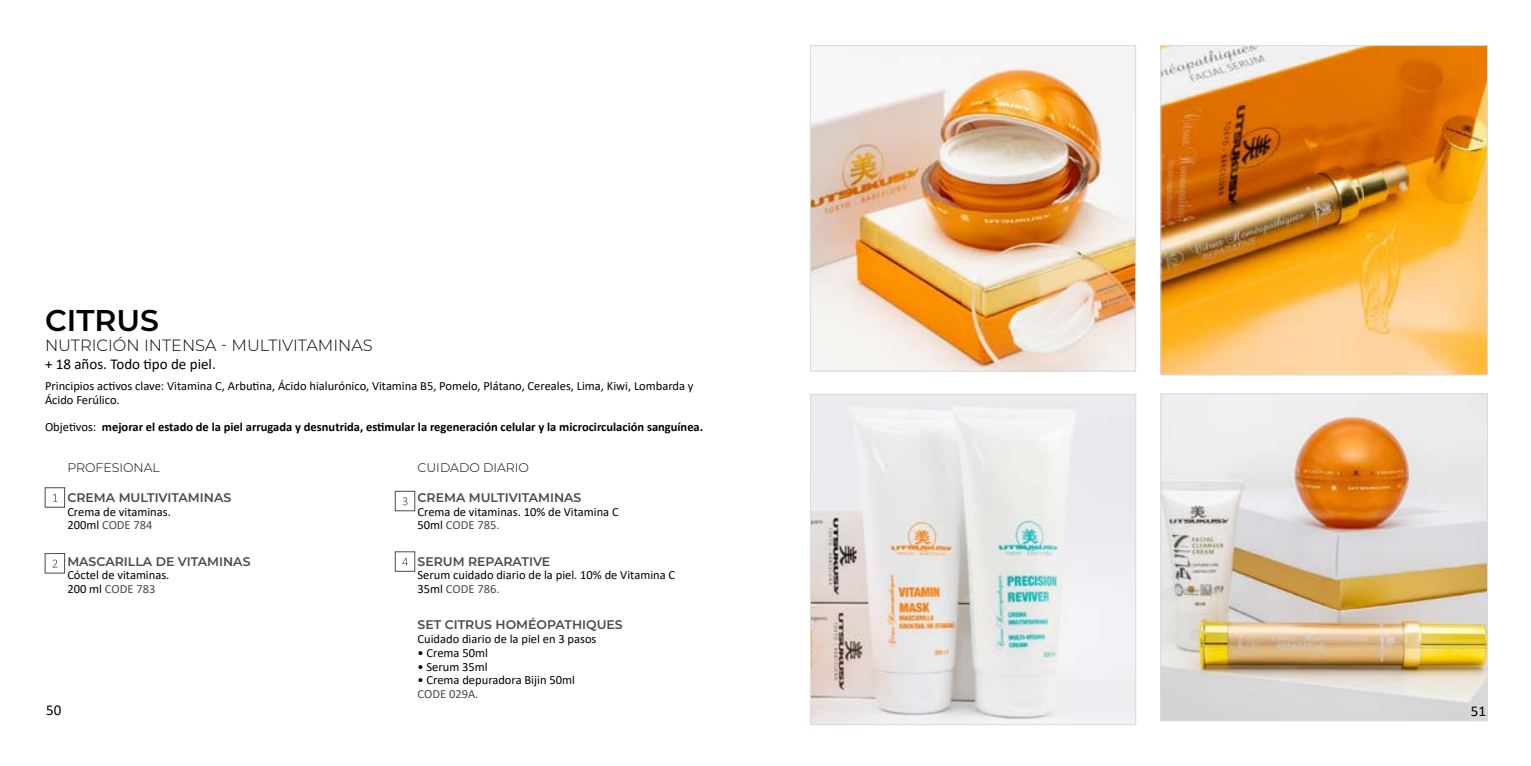
<style>
.page{position:relative;width:1531px;height:766px;background:#fff}
.page>*{position:absolute;margin:0;border:0;box-sizing:border-box;transform-origin:0 0}
.t1{font:600 30px "Montserrat";color:#000}
.t2{font:300 16.25px "Montserrat";color:#000}
.t3{font:15px "Calibri";color:#000}
.t4{font:12.5px/13.8px "Calibri";color:#000}
.t5{font:700 12.5px "Calibri";color:#000}
.t6{font:600 12.5px "Montserrat";color:#4a4a49}
.t7{font:300 12.5px "Montserrat";color:#000}
.t8{font:12.5px "Calibri";color:#4a4a49}
.s1{font-weight:400}
.s2{color:#4a4a49}
</style>
<div class="page">
<img style="left:1162px;top:395px;width:323px;height:323px">
<div style="left:1160px;top:393px;width:327px;height:327px;border:1px solid #dadada"></div>
<div style="left:395px;top:491px;width:20px;height:19px;background:#fff;border:1px solid #4a4a49"></div>
<svg style="left:403px;top:497px;width:4px;height:8px"></svg>
<div style="left:395px;top:551px;width:20px;height:20px;background:#fff;border:1px solid #4a4a49"></div>
<svg style="left:402px;top:557px;width:6px;height:8px"></svg>
<div style="left:45px;top:487px;width:20px;height:20px;background:#fff;border:1px solid #4a4a49"></div>
<svg style="left:53px;top:493px;width:3px;height:8px"></svg>
<div style="left:45px;top:553px;width:20px;height:20px;background:#fff;border:1px solid #4a4a49"></div>
<svg style="left:53px;top:559px;width:4px;height:8px"></svg>
<img style="left:812px;top:47px;width:322px;height:322px">
<div style="left:810px;top:45px;width:326px;height:326px;border:1px solid #dadada"></div>
<img style="left:1162px;top:47px;width:323px;height:326px">
<div style="left:1160px;top:45px;width:327px;height:330px;border:1px solid #dadada"></div>
<img style="left:812px;top:396px;width:322px;height:326px">
<div style="left:810px;top:394px;width:326px;height:330px;border:1px solid #dadada"></div>
<h1 class="t1" style="left:45px;top:299px;width:115px">CITRUS</h1>
<h2 class="t2" style="left:45px;top:334px;width:329px">NUTRICIÓN INTENSA - MULTIVITAMINAS</h2>
<p class="t3" style="left:45px;top:353px;width:172px">+ 18 años. Todo tipo de piel.</p>
<p class="t4" style="left:45px;top:378px;width:650px">Principios activos clave: Vitamina C, Arbutina, Ácido hialurónico, Vitamina B5, Pomelo, Plátano, Cereales, Lima, Kiwi, Lombarda y<br>Ácido Ferúlico.</p>
<p class="t5" style="left:45px;top:418px;width:660px"><span class="s1">Objetivos:</span> mejorar el estado de la piel arrugada y desnutrida, estimular la regeneración celular y la microcirculación sanguínea.</p>
<p class="t7" style="left:417px;top:458px;width:113px">CUIDADO DIARIO</p>
<p class="t6" style="left:417px;top:488px;width:165px">CREMA MULTIVITAMINAS</p>
<p class="t4" style="left:417px;top:504px;width:203px">Crema de vitaminas. 10% de Vitamina C<br>50ml <span class="s2">CODE 785.</span></p>
<p class="t6" style="left:417px;top:552px;width:134px">SERUM REPARATIVE</p>
<p class="t4" style="left:417px;top:568px;width:259px">Serum cuidado diario de la piel. 10% de Vitamina C<br>35ml <span class="s2">CODE 786.</span></p>
<p class="t6" style="left:417px;top:616px;width:207px">SET CITRUS HOMÉOPATHIQUES</p>
<p class="t4" style="left:417px;top:631px;width:180px">Cuidado diario de la piel en 3 pasos</p>
<p class="t4" style="left:417px;top:645px;width:72px">• Crema 50ml</p>
<p class="t4" style="left:417px;top:659px;width:72px">• Serum 35ml</p>
<p class="t4" style="left:417px;top:673px;width:159px">• Crema depuradora Bijin 50ml</p>
<p class="t8" style="left:417px;top:685px;width:62px">CODE 029A.</p>
<p class="t3" style="left:46px;top:699px;width:17px">50</p>
<p class="t3" style="left:1471px;top:700px;width:17px">51</p>
<p class="t7" style="left:67px;top:458px;width:94px">PROFESIONAL</p>
<p class="t6" style="left:67px;top:488px;width:165px">CREMA MULTIVITAMINAS</p>
<p class="t4" style="left:67px;top:504px;width:105px">Crema de vitaminas.<br>200ml <span class="s2">CODE 784</span></p>
<p class="t6" style="left:67px;top:552px;width:185px">MASCARILLA DE VITAMINAS</p>
<p class="t4" style="left:67px;top:568px;width:104px">Cóctel de vitaminas.<br>200 ml <span class="s2">CODE 783</span></p>
</div>
